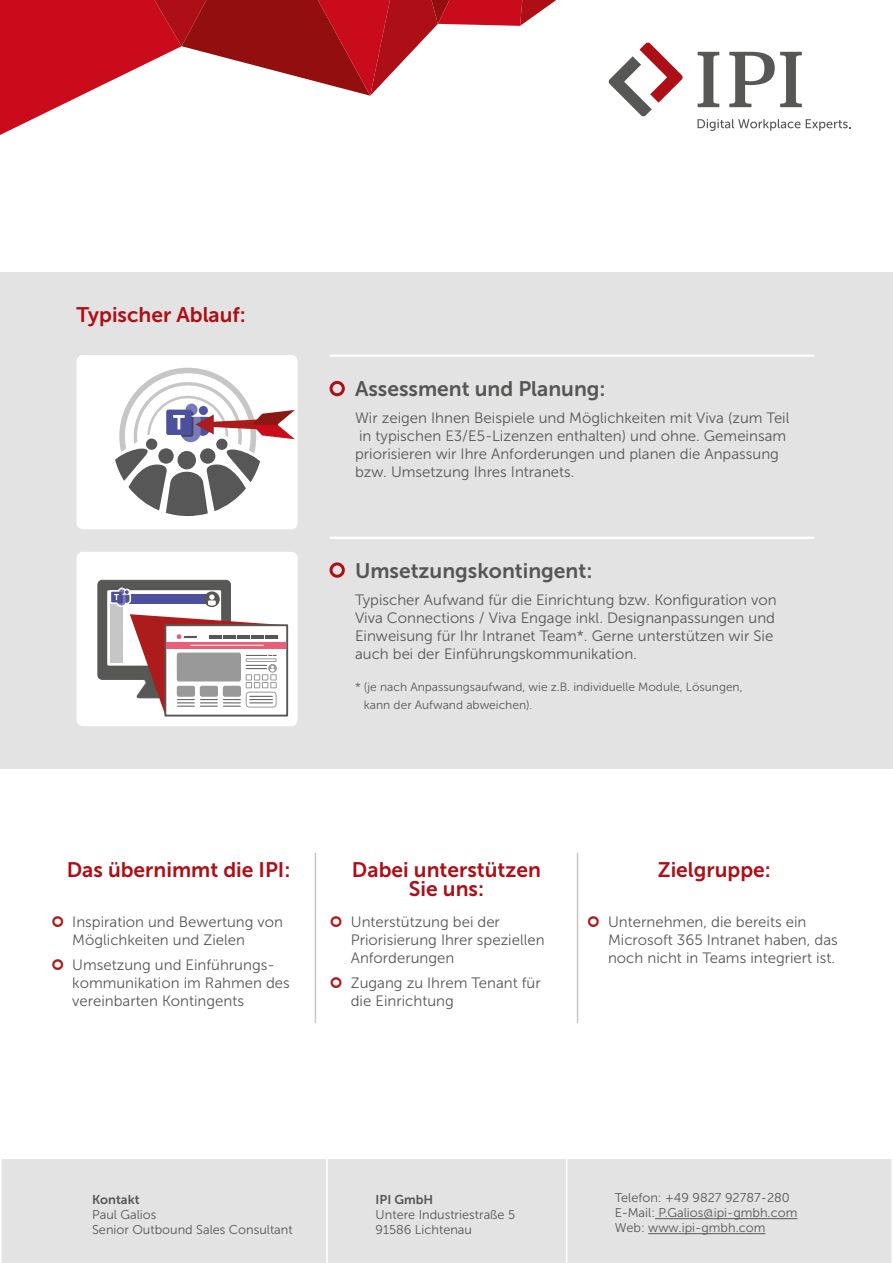
<style>
.page{position:relative;width:893px;height:1263px;background:#fff}
.page>*{position:absolute;margin:0;border:0;box-sizing:border-box;transform-origin:0 0}
.t1{font:21px/19.5px "Museo Sans 700";color:#ae0e16;text-align:center}
.t2{font:21px "Museo Sans 700";color:#565655}
.t3{font:15px/18px "Museo Sans 300";color:#575756}
.t4{font:12.75px/15px "Museo Sans 300";color:#565655}
.t5{font:12.75px/15px "Museo Sans 300";color:#575756}
.t6{font:12.75px "Museo Sans 700";color:#565655}
.t7{font:12px/18px "Museo Sans 300";color:#575756}
.s1{color:#565655}
</style>
<div class="page">
<div style="left:0;top:272px;width:893px;height:497px;background:#e3e3e3"></div>
<svg style="left:698px;top:52px;width:104px;height:55px"></svg>
<svg style="left:697px;top:119px;width:153px;height:12px"></svg>
<svg style="left:0;top:0;width:683px;height:135px"></svg>
<div style="left:0;top:1160px;width:893px;height:103px;background:#e3e3e3"></div>
<hr style="left:655px;top:1218px;width:142px;height:1px;background:#575756">
<hr style="left:648px;top:1233px;width:117px;height:1px;background:#575756">
<hr style="left:326px;top:1152px;width:2px;height:111px;background:#fff">
<hr style="left:566px;top:1152px;width:1px;height:111px;background:#fff">
<div style="left:330px;top:381px;width:15px;height:15px;border:3px solid #ae0e16;border-radius:50%"></div>
<div style="left:330px;top:562px;width:15px;height:16px;border:3px solid #ae0e16;border-radius:50%"></div>
<hr style="left:0;top:1152px;width:2px;height:111px;background:#fff">
<hr style="left:891px;top:1152px;width:2px;height:111px;background:#fff">
<div style="left:77px;top:355px;width:221px;height:174px;background:#fff;border-radius:6px"></div>
<div style="left:77px;top:552px;width:221px;height:174px;background:#fff;border-radius:6px"></div>
<svg style="left:115px;top:368px;width:180px;height:148px"></svg>
<svg style="left:97px;top:580px;width:190px;height:135px"></svg>
<hr style="left:190px;top:645px;width:73px;height:1px;background:#fff">
<hr style="left:330px;top:537px;width:484px;height:2px;background:#fff">
<hr style="left:330px;top:355px;width:484px;height:2px;background:#fff">
<hr style="left:315px;top:853px;width:1px;height:170px;background:#c7c7c4">
<hr style="left:577px;top:853px;width:1px;height:170px;background:#c7c7c4">
<h1 class="t1" style="left:77px;top:305px;width:171px">Typischer Ablauf:</h1>
<h1 class="t1" style="left:67px;top:860px;width:225px">Das übernimmt die IPI:</h1>
<p class="t3" style="left:72px;top:913px;width:212px">Inspiration und Bewertung von<br>Möglichkeiten und Zielen</p>
<p class="t3" style="left:72px;top:955px;width:219px">Umsetzung und Einführungs&shy;kommunikation im Rahmen des vereinbarten Kontingents</p>
<h1 class="t2" style="left:355px;top:377px;width:252px">Assessment und Planung:</h1>
<p class="t3" style="left:355px;top:409px;width:436px">Wir zeigen Ihnen Beispiele und Möglichkeiten mit Viva (zum Teil in typischen E3/E5-Lizenzen enthalten) und ohne. Gemeinsam priorisieren wir Ihre Anforderungen und planen die Anpassung bzw. Umsetzung Ihres Intranets.</p>
<h1 class="t2" style="left:355px;top:559px;width:239px">Umsetzungskontingent:</h1>
<p class="t3" style="left:355px;top:591px;width:423px">Typischer Aufwand für die Einrichtung bzw. Konfiguration von Viva Connections / Viva Engage inkl. Designanpassungen und Einweisung für Ihr Intranet Team*. Gerne unterstützen wir Sie auch bei der Einführungskommunikation.</p>
<p class="t7" style="left:364px;top:678px;width:380px;text-indent:-9px">* (je nach Anpassungsaufwand, wie z.B. individuelle Module, Lösungen, kann der Aufwand abweichen).</p>
<h1 class="t1" style="left:352px;top:860px;width:190px">Dabei unterstützen<br>Sie uns:</h1>
<p class="t3" style="left:351px;top:913px;width:195px">Unterstützung bei der<br>Priorisierung Ihrer speziellen<br>Anforderungen</p>
<p class="t3" style="left:351px;top:973px;width:191px">Zugang zu Ihrem Tenant für die Einrichtung</p>
<h1 class="t1" style="left:658px;top:860px;width:115px">Zielgruppe:</h1>
<p class="t3" style="left:608px;top:913px;width:231px">Unternehmen, die bereits ein<br>Microsoft 365 Intranet haben, das noch nicht in Teams integriert ist.</p>
<p class="t6" style="left:92px;top:1192px;width:49px">Kontakt</p>
<p class="t4" style="left:92px;top:1207px;width:202px">Paul Galios<br>Senior Outbound Sales Consultant</p>
<p class="t6" style="left:376px;top:1192px;width:59px">IPI GmbH</p>
<p class="t4" style="left:376px;top:1207px;width:141px">Untere Industriestraße 5<br>91586 Lichtenau</p>
<p class="t5" style="left:615px;top:1190px;width:184px"><span class="s1">Telefon: +49 9827 92787-280<br>E-Mail:</span> P.Galios@ipi-gmbh.com<br><span class="s1">Web:</span> www.ipi-gmbh.com</p>
</div>
